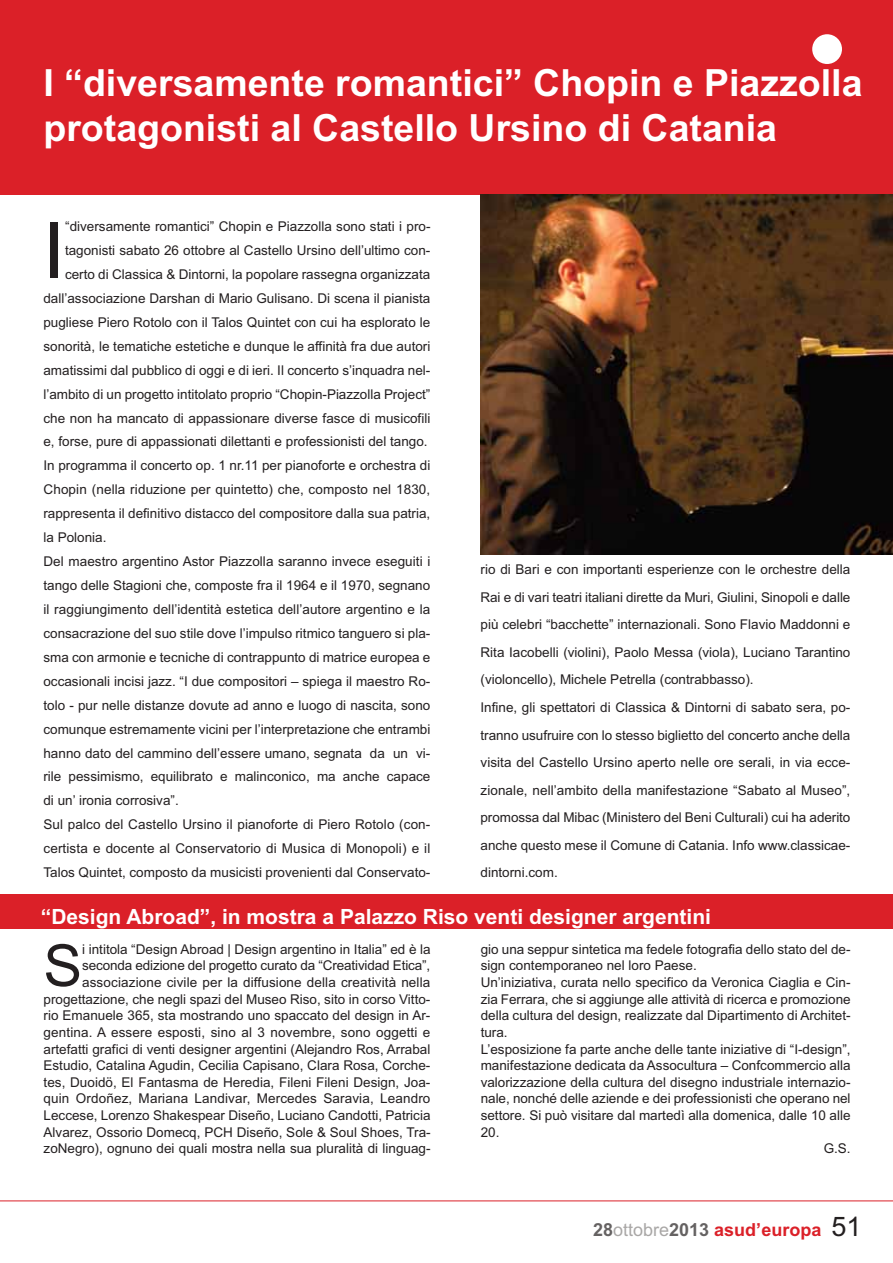
<style>
.page{position:relative;width:893px;height:1263px;background:#fff}
.page>*{position:absolute;margin:0;border:0;box-sizing:border-box;transform-origin:0 0}
.t1{font:77.7px "Arial";color:#231f20}
.t2{font:57.9px "Arial";color:#231f20}
.t3{font:700 37.5px/45px "Arial";color:#fff}
.t4{font:700 21px "Arial";color:#fff}
.t5{font:700 18px "Arial";color:#db2028}
.t6{font:13.5px/16.6px "Arial";color:#231f20}
.s1{color:#656262}
.s2{font-weight:400;color:#a9a7a6}
.s3{font-weight:400;font-size:27px;color:#231f20}
</style>
<div class="page">
<div style="left:0;top:0;width:892px;height:194px;background:#db2028"></div>
<div style="left:812px;top:34px;width:30px;height:30px;background:#fff;border-radius:50%"></div>
<hr style="left:0;top:1201px;width:892px;height:1px;background:#db2028">
<div style="left:0;top:895px;width:892px;height:34px;background:#db2028"></div>
<img style="left:480px;top:194px;width:412px;height:360px">
<h3 class="t3" style="left:43px;top:64px;width:820px">I “diversamente romantici” Chopin e Piazzolla protagonisti al Castello Ursino di Catania</h3>
<h1 class="t1" style="left:43px;top:222px;width:23px">I</h1>
<p class="t6" style="left:65px;top:219px;width:367px">“diversamente romantici” Chopin e Piazzolla sono stati i pro-</p>
<p class="t6" style="left:65px;top:243px;width:367px">tagonisti sabato 26 ottobre al Castello Ursino dell’ultimo con-</p>
<p class="t6" style="left:65px;top:267px;width:367px">certo di Classica &amp; Dintorni, la popolare rassegna organizzata</p>
<p class="t6" style="left:43px;top:291px;width:388px">dall’associazione Darshan di Mario Gulisano. Di scena il pianista</p>
<p class="t6" style="left:43px;top:315px;width:388px">pugliese Piero Rotolo con il Talos Quintet con cui ha esplorato le</p>
<p class="t6" style="left:43px;top:339px;width:388px">sonorità, le tematiche estetiche e dunque le affinità fra due autori</p>
<p class="t6" style="left:43px;top:363px;width:388px">amatissimi dal pubblico di oggi e di ieri. Il concerto s’inquadra nel-</p>
<p class="t6" style="left:43px;top:387px;width:388px">l’ambito di un progetto intitolato proprio “Chopin-Piazzolla Project”</p>
<p class="t6" style="left:43px;top:411px;width:388px">che non ha mancato di appassionare diverse fasce di musicofili</p>
<p class="t6" style="left:43px;top:435px;width:386px">e, forse, pure di appassionati dilettanti e professionisti del tango.</p>
<p class="t6" style="left:43px;top:459px;width:388px">In programma il concerto op. 1 nr.11 per pianoforte e orchestra di</p>
<p class="t6" style="left:43px;top:483px;width:388px">Chopin (nella riduzione per quintetto) che, composto nel 1830,</p>
<p class="t6" style="left:43px;top:506px;width:388px">rappresenta il definitivo distacco del compositore dalla sua patria,</p>
<p class="t6" style="left:43px;top:530px;width:65px">la Polonia.</p>
<p class="t6" style="left:43px;top:554px;width:388px">Del maestro argentino Astor Piazzolla saranno invece eseguiti i</p>
<p class="t6" style="left:43px;top:578px;width:388px">tango delle Stagioni che, composte fra il 1964 e il 1970, segnano</p>
<p class="t6" style="left:43px;top:602px;width:388px">il raggiungimento dell’identità estetica dell’autore argentino e la</p>
<p class="t6" style="left:43px;top:626px;width:388px">consacrazione del suo stile dove l’impulso ritmico tanguero si pla-</p>
<p class="t6" style="left:43px;top:650px;width:388px">sma con armonie e tecniche di contrappunto di matrice europea e</p>
<p class="t6" style="left:43px;top:674px;width:388px">occasionali incisi jazz. “I due compositori – spiega il maestro Ro-</p>
<p class="t6" style="left:43px;top:698px;width:388px">tolo - pur nelle distanze dovute ad anno e luogo di nascita, sono</p>
<p class="t6" style="left:43px;top:722px;width:388px">comunque estremamente vicini per l’interpretazione che entrambi</p>
<p class="t6" style="left:43px;top:746px;width:388px">hanno dato del cammino dell’essere umano, segnata da un vi-</p>
<p class="t6" style="left:43px;top:770px;width:388px">rile pessimismo, equilibrato e malinconico, ma anche capace</p>
<p class="t6" style="left:43px;top:794px;width:137px">di un’ ironia corrosiva”.</p>
<p class="t6" style="left:43px;top:818px;width:388px">Sul palco del Castello Ursino il pianoforte di Piero Rotolo (con-</p>
<p class="t6" style="left:43px;top:842px;width:388px">certista e docente al Conservatorio di Musica di Monopoli) e il</p>
<p class="t6" style="left:43px;top:865px;width:388px">Talos Quintet, composto da musicisti provenienti dal Conservato-</p>
<p class="t6" style="left:480px;top:557px;width:371px;line-height:27.6px">rio di Bari e con importanti esperienze con le orchestre della Rai e di vari teatri italiani dirette da Muri, Giulini, Sinopoli e dalle più celebri “bacchette” internazionali. Sono Flavio Maddonni e Rita Iacobelli (violini), Paolo Messa (viola), Luciano Tarantino (violoncello), Michele Petrella (contrabbasso).<br>Infine, gli spettatori di Classica &amp; Dintorni di sabato sera, po&shy;tranno usufruire con lo stesso biglietto del concerto anche della visita del Castello Ursino aperto nelle ore serali, in via ecce&shy;zionale, nell’ambito della manifestazione “Sabato al Museo”, promossa dal Mibac (Ministero del Beni Culturali) cui ha aderito anche questo mese il Comune di Catania. Info www.classicae&shy;dintorni.com.</p>
<h3 class="t4" style="left:41px;top:909px;width:671px">“Design Abroad”, in mostra a Palazzo Riso venti designer argentini</h3>
<h2 class="t2" style="left:43px;top:945px;width:40px">S</h2>
<p class="t6" style="left:43px;top:942px;width:388px;text-align:right">i intitola “Design Abroad | Design argentino in Italia” ed è la seconda edizione del progetto curato da “Creatividad Etica”, associazione civile per la diffusione della creatività nella progettazione, che negli spazi del Museo Riso, sito in corso Vitto&shy;rio Emanuele 365, sta mostrando uno spaccato del design in Ar&shy;gentina. A essere esposti, sino al 3 novembre, sono oggetti e artefatti grafici di venti designer argentini (Alejandro Ros, Arrabal Estudio, Catalina Agudin, Cecilia Capisano, Clara Rosa, Corche&shy;tes, Duoidö, El Fantasma de Heredia, Fileni Fileni Design, Joa&shy;quin Ordoñez, Mariana Landivar, Mercedes Saravia, Leandro Leccese, Lorenzo Shakespear Diseño, Luciano Candotti, Patricia Alvarez, Ossorio Domecq, PCH Diseño, Sole &amp; Soul Shoes, Tra&shy;zoNegro), ognuno dei quali mostra nella sua pluralità di linguag-</p>
<p class="t6" style="left:480px;top:942px;width:371px">gio una seppur sintetica ma fedele fotografia dello stato del de-</p>
<p class="t6" style="left:480px;top:959px;width:218px">sign contemporaneo nel loro Paese.</p>
<p class="t6" style="left:480px;top:975px;width:371px">Un’iniziativa, curata nello specifico da Veronica Ciaglia e Cin-</p>
<p class="t6" style="left:480px;top:992px;width:371px">zia Ferrara, che si aggiunge alle attività di ricerca e promozione</p>
<p class="t6" style="left:480px;top:1008px;width:371px">della cultura del design, realizzate dal Dipartimento di Architet-</p>
<p class="t6" style="left:480px;top:1025px;width:29px">tura.</p>
<p class="t6" style="left:480px;top:1042px;width:371px">L’esposizione fa parte anche delle tante iniziative di “I-design”,</p>
<p class="t6" style="left:480px;top:1058px;width:371px">manifestazione dedicata da Assocultura – Confcommercio alla</p>
<p class="t6" style="left:480px;top:1075px;width:371px">valorizzazione della cultura del disegno industriale internazio-</p>
<p class="t6" style="left:480px;top:1092px;width:371px">nale, nonché delle aziende e dei professionisti che operano nel</p>
<p class="t6" style="left:480px;top:1108px;width:371px">settore. Si può visitare dal martedì alla domenica, dalle 10 alle</p>
<p class="t6" style="left:480px;top:1125px;width:20px">20.</p>
<p class="t6" style="left:823px;top:1142px;width:29px">G.S.</p>
<h3 class="t5" style="left:593px;top:1223px;width:270px"><span class="s1">28</span><span class="s2">ottobre</span><span class="s1">2013</span> asud’europa <span class="s3">51</span></h3>
</div>
